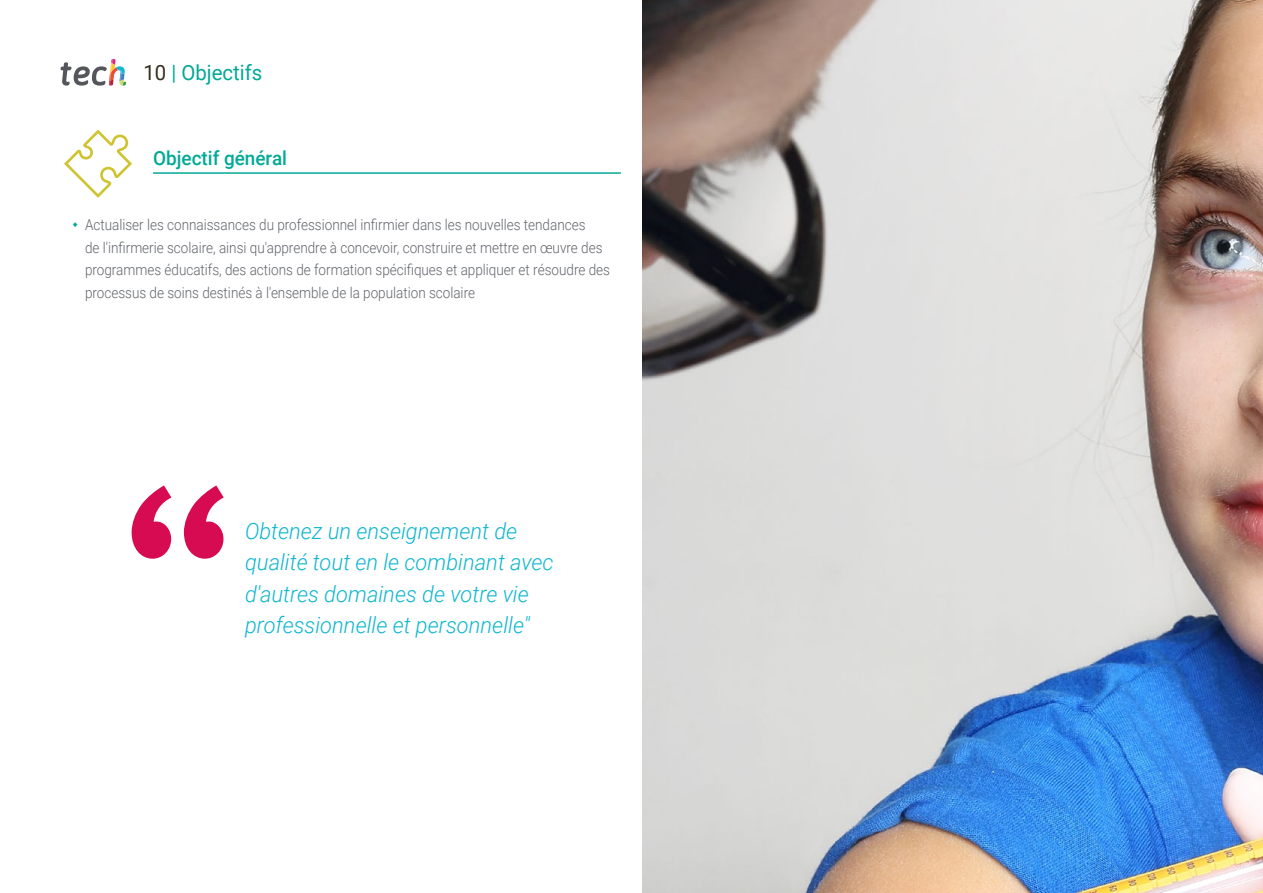
<style>
.page{position:relative;width:1263px;height:893px;background:#fff}
.page>*{position:absolute;margin:0;border:0;box-sizing:border-box;transform-origin:0 0}
.t1{font:italic 300 22.5px/31.5px "Roboto";color:#0fb6cf}
.t2{font:21px "Roboto";color:#00a996}
.t3{font:500 19.5px "Roboto";color:#00a996}
.t4{font:300 15px/22.5px "Roboto";color:#61646a;scale:.9 1}
.s1{color:#312e20}
</style>
<div class="page">
<hr style="left:153px;top:173px;width:468px;height:1px;background:#00a996">
<svg style="left:64px;top:130px;width:68px;height:68px"></svg>
<svg style="left:61px;top:59px;width:65px;height:27px"></svg>
<img style="left:642px;top:0;width:621px;height:893px">
<svg style="left:132px;top:485px;width:92px;height:74px"></svg>
<h2 class="t2" style="left:144px;top:57px;width:120px"><span class="s1">10</span> | Objectifs</h2>
<h3 class="t3" style="left:153px;top:144px;width:135px">Objectif général</h3>
<p class="t4" style="left:85px;top:213px;width:585px">Actualiser les connaissances du professionnel infirmier dans les nouvelles tendances<br>de l'infirmerie scolaire, ainsi qu'apprendre à concevoir, construire et mettre en œuvre des programmes éducatifs, des actions de formation spécifiques et appliquer et résoudre des processus de soins destinés à l'ensemble de la population scolaire</p>
<h1 class="t1" style="left:245px;top:514px;width:310px">Obtenez un enseignement de qualité tout en le combinant avec d'autres domaines de votre vie professionnelle et personnelle"</h1>
</div>
